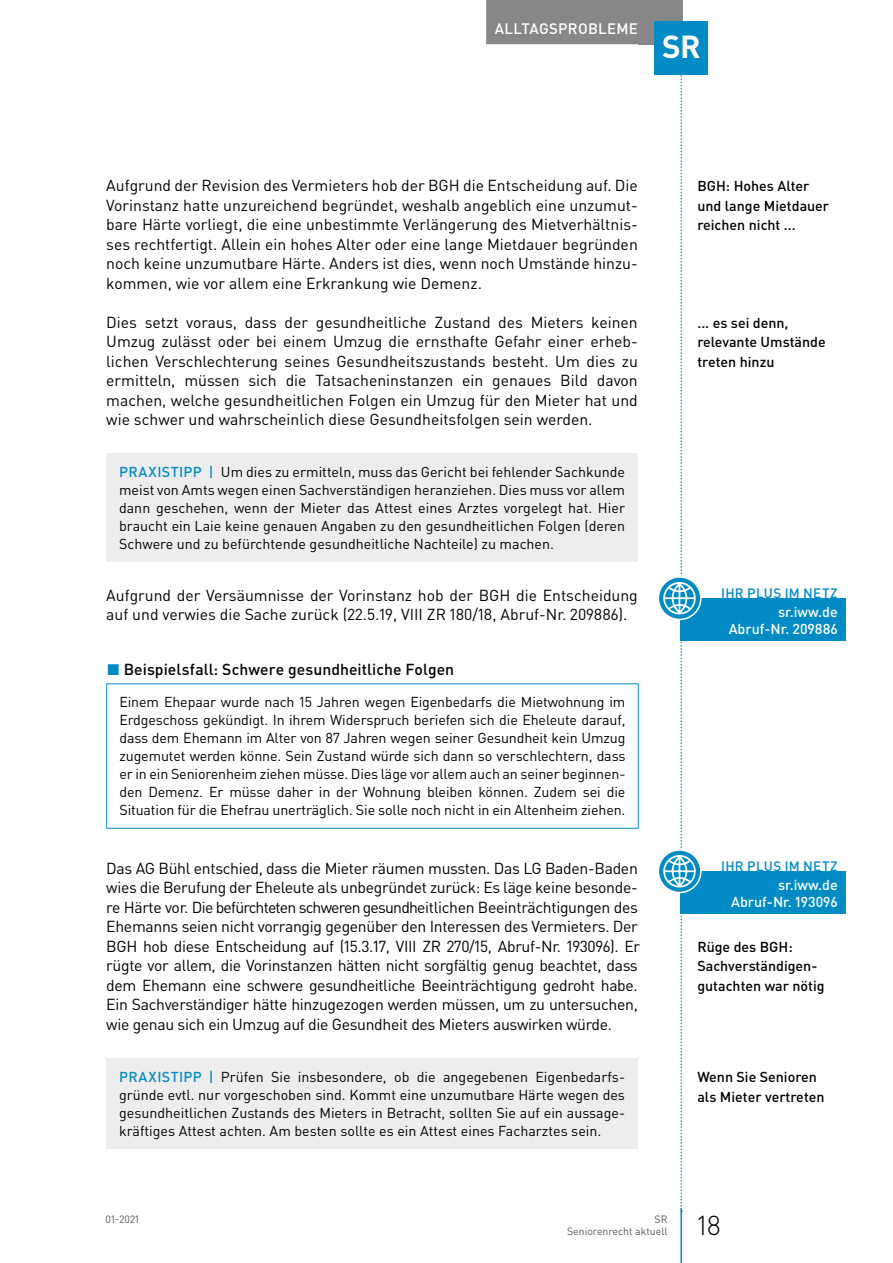
<style>
.page{position:relative;width:893px;height:1263px;background:#fff}
.page>*{position:absolute;margin:0;border:0;box-sizing:border-box;transform-origin:0 0}
.t1{font:700 31.5px "DIN Pro";color:#fff}
.t2{font:300 27px "DIN Pro";color:#000}
.t3{font:15.75px/19.5px "DIN Pro";letter-spacing:-.02em;color:#000;text-align:justify}
.t4{font:15.75px/19.5px "DIN Pro";color:#000}
.t5{font:500 15.75px "DIN Pro";letter-spacing:.005em;color:#000}
.t6{font:500 15px "DIN Pro";letter-spacing:.02em;color:#fff}
.t7{font:14.25px/18px "DIN Pro";color:#000;text-align:justify}
.t8{font:500 14.25px/19.5px "DIN Pro";color:#000}
.t9{font:500 14.25px/17.2px "DIN Pro";color:#fff;text-align:right}
.t10{font:500 14.25px "DIN Pro";letter-spacing:.035em;color:#008bc5}
.t11{font:500 13.5px "DIN Pro";letter-spacing:.02em;color:#008bc5}
.t12{font:10.5px/12.8px "DIN Pro";color:#575756;text-align:right}
.s1{font-weight:500;color:#008bc5}
.s2{color:#008bc5}
</style>
<div class="page">
<div style="left:638px;top:0;width:44px;height:44px;background:#878787"></div>
<hr style="left:680px;top:1208px;width:2px;height:55px;background:#008bc5">
<div style="left:486px;top:0;width:160px;height:44px;background:#878787"></div>
<div style="left:655px;top:21px;width:53px;height:53px;background:#008bc5"></div>
<div style="left:106px;top:453px;width:532px;height:109px;background:#ededed"></div>
<hr style="left:106px;top:683px;width:533px;height:1px;background:#008bc5">
<hr style="left:106px;top:684px;width:1px;height:144px;background:#008bc5">
<hr style="left:638px;top:684px;width:1px;height:144px;background:#008bc5">
<hr style="left:106px;top:828px;width:533px;height:1px;background:#008bc5">
<div style="left:106px;top:1058px;width:532px;height:90px;background:#ededed"></div>
<div style="left:680px;top:598px;width:166px;height:43px;background:#008bc5"></div>
<svg style="left:658px;top:577px;width:43px;height:42px"></svg>
<div style="left:658px;top:576px;width:44px;height:44px;border:2px solid #fff;border-radius:50%"></div>
<div style="left:680px;top:871px;width:166px;height:43px;background:#008bc5"></div>
<svg style="left:658px;top:850px;width:43px;height:42px"></svg>
<div style="left:658px;top:849px;width:44px;height:44px;border:2px solid #fff;border-radius:50%"></div>
<svg style="left:663px;top:0;width:33px;height:1212px"></svg>
<p class="t6" style="left:495px;top:18px;width:145px">Alltagsprobleme</p>
<h1 class="t1" style="left:662px;top:26px;width:40px">SR</h1>
<p class="t3" style="left:106px;top:175px;width:533px">Aufgrund der Revision des Vermieters hob der BGH die Entscheidung auf. Die Vorinstanz hatte unzureichend begründet, weshalb angeblich eine unzumut&shy;bare Härte vorliegt, die eine unbestimmte Verlängerung des Mietverhältnis&shy;ses rechtfertigt. Allein ein hohes Alter oder eine lange Mietdauer begründen noch keine unzumutbare Härte. Anders ist dies, wenn noch Umstände hinzu&shy;kommen, wie vor allem eine Erkrankung wie Demenz.</p>
<p class="t3" style="left:106px;top:312px;width:533px">Dies setzt voraus, dass der gesundheitliche Zustand des Mieters keinen Umzug zulässt oder bei einem Umzug die ernsthafte Gefahr einer erheb&shy;lichen Verschlechterung seines Gesundheitszustands besteht. Um dies zu ermitteln, müssen sich die Tatsacheninstanzen ein genaues Bild davon machen, welche gesundheitlichen Folgen ein Umzug für den Mieter hat und wie schwer und wahrscheinlich diese Gesundheitsfolgen sein werden.</p>
<p class="t10" style="left:119px;top:462px;width:72px">PRAXISTIPP</p>
<p class="t7" style="left:119px;top:462px;width:507px;text-indent:90px"><span class="s1">|</span> Um dies zu ermitteln, muss das Gericht bei fehlender Sachkunde meist von Amts wegen einen Sachverständigen heranziehen. Dies muss vor allem dann geschehen, wenn der Mieter das Attest eines Arztes vorgelegt hat. Hier braucht ein Laie keine genauen Angaben zu den gesundheitlichen Folgen (deren Schwere und zu befürchtende gesundheitliche Nachteile) zu machen.</p>
<p class="t4" style="left:106px;top:585px;width:533px">Aufgrund der Versäumnisse der Vorinstanz hob der BGH die Entscheidung auf und verwies die Sache zurück (22.5.19, VIII ZR 180/18, Abruf-Nr. 209886).</p>
<p class="t5" style="left:107px;top:659px;width:349px"><span class="s2">◼</span> Beispielsfall: Schwere gesundheitliche Folgen</p>
<p class="t7" style="left:119px;top:693px;width:508px">Einem Ehepaar wurde nach 15 Jahren wegen Eigenbedarfs die Mietwohnung im Erdgeschoss gekündigt. In ihrem Widerspruch beriefen sich die Eheleute darauf, dass dem Ehemann im Alter von 87 Jahren wegen seiner Gesundheit kein Umzug zugemutet werden könne. Sein Zustand würde sich dann so verschlechtern, dass er in ein Seniorenheim ziehen müsse. Dies läge vor allem auch an seiner beginnen&shy;den Demenz. Er müsse daher in der Wohnung bleiben können. Zudem sei die Situation für die Ehefrau unerträglich. Sie solle noch nicht in ein Altenheim ziehen.</p>
<p class="t3" style="left:106px;top:858px;width:535px;text-align:left">Das AG Bühl entschied, dass die Mieter räumen mussten. Das LG Baden-Baden wies die Berufung der Eheleute als unbegründet zurück: Es läge keine besonde&shy;re Härte vor. Die befürchteten schweren gesundheitlichen Beeinträchtigungen des Ehemanns seien nicht vorrangig gegenüber den Interessen des Vermieters. Der BGH hob diese Entscheidung auf (15.3.17, VIII ZR 270/15, Abruf-Nr. 193096). Er rügte vor allem, die Vorinstanzen hätten nicht sorgfältig genug beachtet, dass dem Ehemann eine schwere gesundheitliche Beeinträchtigung gedroht habe.<br>Ein Sachverständiger hätte hinzugezogen werden müssen, um zu untersuchen, wie genau sich ein Umzug auf die Gesundheit des Mieters auswirken würde.</p>
<p class="t10" style="left:119px;top:1067px;width:72px">PRAXISTIPP</p>
<p class="t7" style="left:119px;top:1067px;width:508px;text-indent:90px"><span class="s1">|</span> Prüfen Sie insbesondere, ob die angegebenen Eigenbedarfs&shy;gründe evtl. nur vorgeschoben sind. Kommt eine unzumutbare Härte wegen des gesundheitlichen Zustands des Mieters in Betracht, sollten Sie auf ein aussage&shy;kräftiges Attest achten. Am besten sollte es ein Attest eines Facharztes sein.</p>
<p class="t8" style="left:697px;top:176px;width:133px">BGH: Hohes Alter und lange M ietdauer reichen nicht ...</p>
<p class="t8" style="left:697px;top:312px;width:130px">... es sei denn, relevante Umstände treten hinzu</p>
<p class="t11" style="left:721px;top:584px;width:118px">IHR PLUS IM NETZ</p>
<p class="t9" style="left:729px;top:603px;width:111px">sr.iww.de<br>Abruf-Nr. 209886</p>
<p class="t11" style="left:721px;top:857px;width:118px">IHR PLUS IM NETZ</p>
<p class="t9" style="left:731px;top:876px;width:108px">sr.iww.de<br>Abruf-Nr. 193096</p>
<p class="t8" style="left:697px;top:936px;width:129px">Rüge des BGH:<br>Sachverständigen&shy;gutachten war nötig</p>
<p class="t8" style="left:697px;top:1067px;width:129px">Wenn Sie Senioren als M ieter vertreten</p>
<p class="t12" style="left:106px;top:1212px;width:35px">01-2021</p>
<p class="t12" style="left:567px;top:1212px;width:102px">SR<br>Seniorenrecht aktuell</p>
<h2 class="t2" style="left:697px;top:1207px;width:25px">18</h2>
</div>
